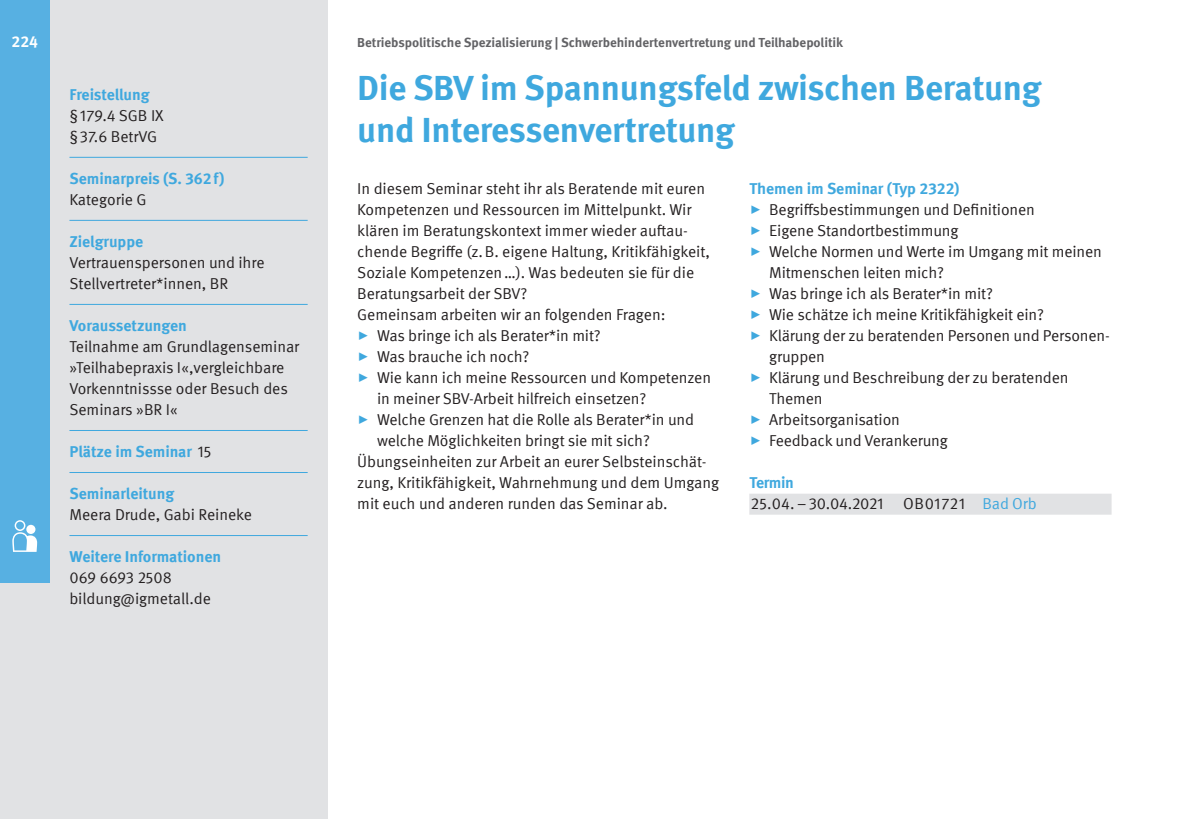
<style>
.page{position:relative;width:1191px;height:819px;background:#fff}
.page>*{position:absolute;margin:0;border:0;box-sizing:border-box;transform-origin:0 0}
.t1{font:700 35px/42px "Meta IGM";letter-spacing:-.01em;color:#3fa8de}
.t2{font:15.75px/21px "Meta IGM";letter-spacing:-.01em;color:#231f20}
.t3{font:700 15.75px "Meta IGM";letter-spacing:-.005em;color:#3fa8de}
.t4{font:15.75px "Meta IGM";letter-spacing:.015em;color:#231f20}
.t5{font:700 15.75px "Meta IGM";color:#fff}
.t6{font:700 13.12px "Meta IGM";letter-spacing:-.005em;color:#636366}
.s1{font-weight:400;color:#231f20}
.s2{font-size:23.62px;color:#3fa8de}
.s3{color:#3fa8de}
</style>
<div class="page">
<div style="left:0;top:0;width:327px;height:819px;background:#e1e2e4"></div>
<div style="left:0;top:0;width:50px;height:582px;background:#57b0e2"></div>
<svg style="left:12px;top:520px;width:25px;height:32px"></svg>
<hr style="left:69px;top:157px;width:239px;height:1px;background:#3fa8de">
<hr style="left:69px;top:220px;width:239px;height:1px;background:#3fa8de">
<hr style="left:69px;top:304px;width:239px;height:1px;background:#3fa8de">
<hr style="left:69px;top:430px;width:239px;height:1px;background:#3fa8de">
<hr style="left:69px;top:472px;width:239px;height:1px;background:#3fa8de">
<hr style="left:69px;top:535px;width:239px;height:1px;background:#3fa8de">
<div style="left:749px;top:494px;width:362px;height:20px;background:#e1e2e4"></div>
<p class="t5" style="left:11px;top:29px;width:28px">224</p>
<p class="t6" style="left:357px;top:32px;width:487px">Betriebspolitische Spezialisierung | Schwerbehindertenvertretung und Teilhabepolitik</p>
<p class="t3" style="left:69px;top:82px;width:82px">Freistellung</p>
<p class="t2" style="left:69px;top:104px;width:96px">§179.4 SGB IX §37.6 BetrVG</p>
<p class="t3" style="left:69px;top:166px;width:157px">Seminarpreis (S. 362f)</p>
<p class="t2" style="left:69px;top:188px;width:79px">Kategorie G</p>
<p class="t3" style="left:69px;top:229px;width:75px">Zielgruppe</p>
<p class="t2" style="left:69px;top:251px;width:197px">Vertrauenspersonen und ihre<br>Stellvertreter*innen, BR</p>
<p class="t3" style="left:69px;top:313px;width:119px">Voraussetzungen</p>
<p class="t2" style="left:69px;top:335px;width:231px">Teilnahme am Grundlagenseminar »Teilhabepraxis I«,vergleichbare<br>Vorkenntnissse oder Besuch des<br>Seminars »BR I«</p>
<p class="t3" style="left:69px;top:439px;width:143px">Plätze im Seminar <span class="s1">15</span></p>
<p class="t3" style="left:69px;top:481px;width:106px">Seminarleitung</p>
<p class="t2" style="left:69px;top:503px;width:184px">Meera Drude, Gabi Reineke</p>
<p class="t3" style="left:69px;top:544px;width:153px">Weitere Informationen</p>
<p class="t2" style="left:69px;top:566px;width:143px">069 6693 2508 bildung@igmetall.de</p>
<h1 class="t1" style="left:357px;top:64px;width:686px">Die SBV im Spannungsfeld zwischen Beratung und Interessenvertretung</h1>
<p class="t2" style="left:357px;top:177px;width:349px">In diesem Seminar steht ihr als Beratende mit euren</p>
<p class="t2" style="left:357px;top:198px;width:336px">Kompetenzen und Ressourcen im Mittelpunkt. Wir</p>
<p class="t2" style="left:357px;top:219px;width:332px">klären im Beratungskontext immer wieder auftau-</p>
<p class="t2" style="left:357px;top:240px;width:354px">chende Begriffe (z.B. eigene Haltung, Kritikfähigkeit,</p>
<p class="t2" style="left:357px;top:261px;width:338px">Soziale Kompetenzen…). Was bedeuten sie für die</p>
<p class="t2" style="left:357px;top:282px;width:172px">Beratungsarbeit der SBV?</p>
<p class="t2" style="left:357px;top:303px;width:310px">Gemeinsam arbeiten wir an folgenden Fragen:</p>
<p class="t2" style="left:357px;top:324px;width:245px"><span class="s2">▸</span> Was bringe ich als Berater*in mit?</p>
<p class="t2" style="left:357px;top:345px;width:174px"><span class="s2">▸</span> Was brauche ich noch?</p>
<p class="t2" style="left:357px;top:366px;width:355px"><span class="s2">▸</span> Wie kann ich meine Ressourcen und Kompetenzen</p>
<p class="t2" style="left:377px;top:387px;width:271px">in meiner SBV-Arbeit hilfreich einsetzen?</p>
<p class="t2" style="left:357px;top:408px;width:338px"><span class="s2">▸</span> Welche Grenzen hat die Rolle als Berater*in und</p>
<p class="t2" style="left:377px;top:429px;width:274px">welche Möglichkeiten bringt sie mit sich?</p>
<p class="t2" style="left:357px;top:450px;width:351px">Übungseinheiten zur Arbeit an eurer Selbsteinschät-</p>
<p class="t2" style="left:357px;top:471px;width:363px">zung, Kritikfähigkeit, Wahrnehmung und dem Umgang</p>
<p class="t2" style="left:357px;top:492px;width:312px">mit euch und anderen runden das Seminar ab.</p>
<p class="t3" style="left:749px;top:176px;width:212px">Themen im Seminar (Typ 2322)</p>
<p class="t2" style="left:749px;top:198px;width:287px"><span class="s2">▸</span> Begriffsbestimmungen und Definitionen</p>
<p class="t2" style="left:749px;top:219px;width:211px"><span class="s2">▸</span> Eigene Standortbestimmung</p>
<p class="t2" style="left:749px;top:240px;width:354px"><span class="s2">▸</span> Welche Normen und Werte im Umgang mit meinen</p>
<p class="t2" style="left:769px;top:261px;width:176px">Mitmenschen leiten mich?</p>
<p class="t2" style="left:749px;top:282px;width:245px"><span class="s2">▸</span> Was bringe ich als Berater*in mit?</p>
<p class="t2" style="left:749px;top:303px;width:296px"><span class="s2">▸</span> Wie schätze ich meine Kritikfähigkeit ein?</p>
<p class="t2" style="left:749px;top:324px;width:362px"><span class="s2">▸</span> Klärung der zu beratenden Personen und Personen-</p>
<p class="t2" style="left:769px;top:345px;width:57px">gruppen</p>
<p class="t2" style="left:749px;top:366px;width:321px"><span class="s2">▸</span> Klärung und Beschreibung der zu beratenden</p>
<p class="t2" style="left:769px;top:387px;width:55px">Themen</p>
<p class="t2" style="left:749px;top:408px;width:152px"><span class="s2">▸</span> Arbeitsorganisation</p>
<p class="t2" style="left:749px;top:429px;width:200px"><span class="s2">▸</span> Feedback und Verankerung</p>
<p class="t3" style="left:749px;top:470px;width:46px">Termin</p>
<p class="t2" style="left:751px;top:492px;width:134px">25.04. – 30.04.2021</p>
<p class="t4" style="left:903px;top:492px;width:135px">OB01721 <span class="s3">Bad Orb</span></p>
</div>
